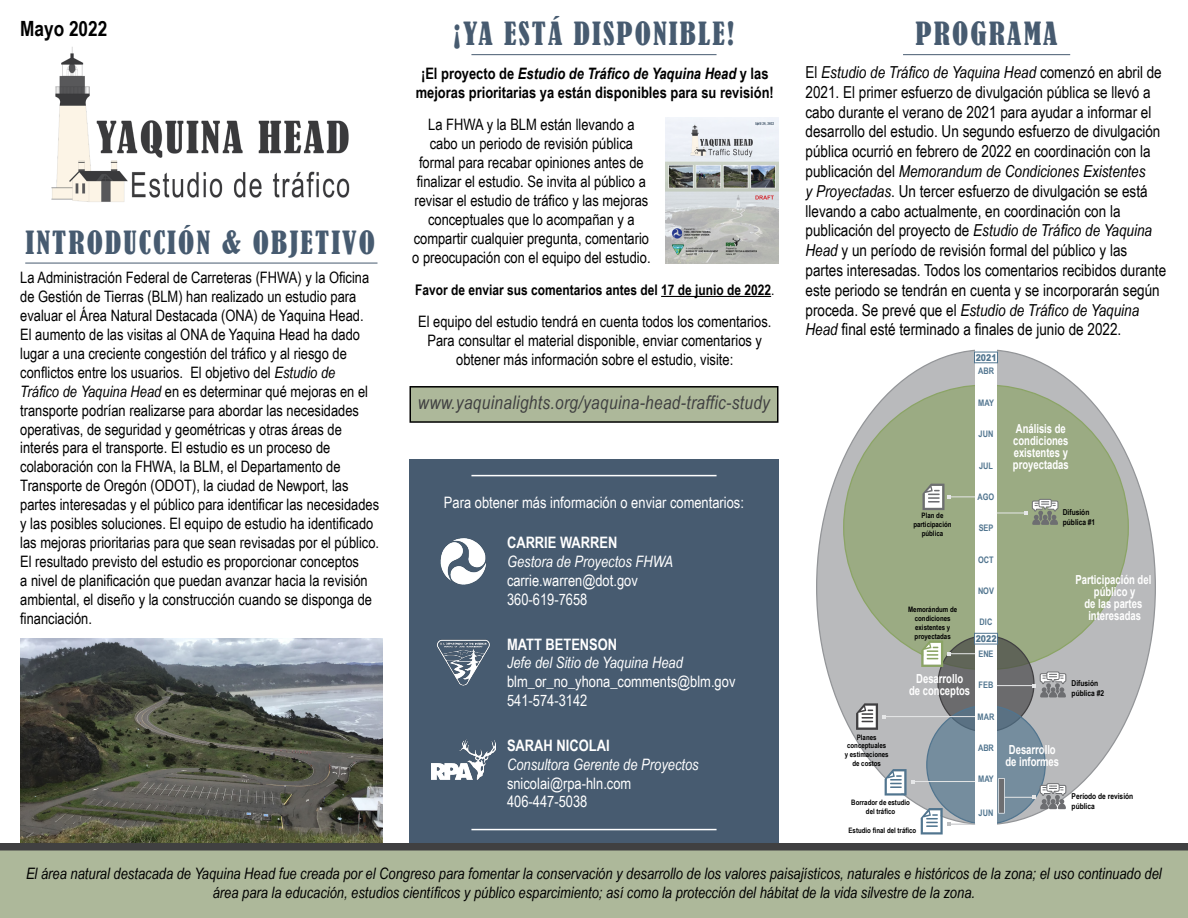
<style>
.page{position:relative;width:1188px;height:918px;background:#fff}
.page>*{position:absolute;margin:0;border:0;box-sizing:border-box;transform-origin:0 0}
.t1{font:condensed 30px "Bernard";letter-spacing:.07em;color:#475b70}
.t2{font:700 21px "Arial Narrow";color:#000}
.t3{font:italic 18.75px "Arial Narrow";letter-spacing:.02em;color:#404041}
.t4{font:16.5px/19.8px "Arial Narrow";color:#000}
.t5{font:15.75px/18.9px "Arial Narrow";color:#000;text-align:center}
.t6{font:italic 15.75px/18.9px "Arial Narrow";color:#000;text-align:center}
.t7{font:15.75px "Arial Narrow";color:#fff}
.t8{font:700 15.75px/18.9px "Arial Narrow";color:#000;text-align:center}
.t9{font:italic 15.75px "Arial Narrow";color:#fff}
.t10{font:700 15.75px "Arial Narrow";color:#fff}
.t11{font:700 14.7px "Arial Narrow";color:#000}
.t12{font:700 12.45px/12px "Arial";color:#fff;scale:.76 1}
.t13{font:900 9.3px "Arial";color:#51758f;scale:.83 1}
.t14{font:700 9px "Arial Narrow";color:#51758f}
.t15{font:700 8.1px/9.8px "Arial Narrow";color:#000}
.t16{font:700 7.5px/9px "Arial Narrow";color:#000;text-align:center}
.s1{font-style:italic}
.s2{font-weight:400}
</style>
<div class="page">
<div style="left:410px;top:387px;width:368px;height:35px;background:#adb89a"></div>
<div style="left:409px;top:386px;width:369px;height:37px;border:2px solid #000"></div>
<div style="left:409px;top:459px;width:369px;height:384px;background:#475b70"></div>
<img style="left:20px;top:638px;width:363px;height:205px">
<hr style="left:471px;top:54px;width:246px;height:1px;background:#475b70">
<hr style="left:661px;top:296px;width:110px;height:1px;background:#000">
<img style="left:440px;top:538px;width:46px;height:47px">
<img style="left:437px;top:639px;width:53px;height:47px">
<img style="left:431px;top:739px;width:65px;height:40px">
<hr style="left:471px;top:829px;width:246px;height:1px;background:#fff">
<hr style="left:471px;top:475px;width:246px;height:1px;background:#fff">
<div style="left:0;top:850px;width:1188px;height:68px;background:#adb89a"></div>
<div style="left:0;top:843px;width:1188px;height:7px;background:#404041"></div>
<img style="left:51px;top:47px;width:299px;height:155px">
<hr style="left:25px;top:263px;width:353px;height:1px;background:#475b70">
<hr style="left:903px;top:54px;width:167px;height:1px;background:#475b70">
<div style="left:817px;top:350px;width:338px;height:474px;background:#b9babc;border-radius:50%"></div>
<div style="left:844px;top:385px;width:284px;height:285px;background:#9bab83;border-radius:50%"></div>
<svg style="left:938px;top:636px;width:96px;height:96px;background:#676968"></svg>
<svg style="left:927px;top:706px;width:118px;height:118px;background:#71899b"></svg>
<div style="left:975px;top:349px;width:22px;height:486px;background:#fff"></div>
<svg style="left:923px;top:484px;width:52px;height:26px"></svg>
<hr style="left:997px;top:513px;width:30px;height:1px;background:#e6e7e8">
<div style="left:998px;top:778px;width:7px;height:36px;background:#c7d0d7"></div>
<div style="left:974px;top:633px;width:24px;height:11px;border:1px solid #51758f"></div>
<div style="left:974px;top:352px;width:24px;height:11px;border:1px solid #51758f"></div>
<div style="left:999px;top:779px;width:5px;height:34px;background:#6d6e71"></div>
<svg style="left:1025px;top:499px;width:34px;height:26px"></svg>
<svg style="left:921px;top:640px;width:54px;height:27px"></svg>
<hr style="left:997px;top:685px;width:37px;height:1px;background:#e6e7e8">
<svg style="left:1032px;top:671px;width:35px;height:26px"></svg>
<hr style="left:883px;top:716px;width:92px;height:1px;background:#e6e7e8">
<svg style="left:856px;top:703px;width:29px;height:27px"></svg>
<hr style="left:912px;top:781px;width:63px;height:1px;background:#e6e7e8">
<svg style="left:885px;top:769px;width:29px;height:27px"></svg>
<svg style="left:921px;top:808px;width:54px;height:27px"></svg>
<svg style="left:1005px;top:783px;width:62px;height:26px"></svg>
<img style="left:665px;top:118px;width:113px;height:145px">
<p class="t2" style="left:20px;top:12px;width:89px">Mayo 2022</p>
<p class="t1" style="left:26px;top:225px;width:351px">INTRODUCCIÓN &amp; OBJETIVO</p>
<p class="t5" style="left:20px;top:268px;width:360px;text-align:left">La Administración Federal de Carreteras (FHWA) y la Oficina de Gestión de Tierras (BLM) han realizado un estudio para evaluar el Área Natural Destacada (ONA) de Yaquina Head.<br>El aumento de las visitas al ONA de Yaquina Head ha dado lugar a una creciente congestión del tráfico y al riesgo de conflictos entre los usuarios. El objetivo del <span class="s1">Estudio de<br>Tráfico de Yaquina Head</span> en es determinar qué mejoras en el transporte podrían realizarse para abordar las necesidades operativas, de seguridad y geométricas y otras áreas de interés para el transporte. El estudio es un proceso de colaboración con la FHWA, la BLM, el Departamento de Transporte de Oregón (ODOT), la ciudad de Newport, las partes interesadas y el público para identificar las necesidades y las posibles soluciones. El equipo de estudio ha identificado las mejoras prioritarias para que sean revisadas por el público.<br>El resultado previsto del estudio es proporcionar conceptos<br>a nivel de planificación que puedan avanzar hacia la revisión ambiental, el diseño y la construcción cuando se disponga de financiación.</p>
<p class="t1" style="left:453px;top:16px;width:283px">¡YA ESTÁ DISPONIBLE!</p>
<p class="t8" style="left:416px;top:63px;width:360px">¡El proyecto de <span class="s1">Estudio de Tráfico de Yaquina Head</span> y las mejoras prioritarias ya están disponibles para su revisión!</p>
<p class="t5" style="left:412px;top:115px;width:240px">La FHWA y la BLM están llevando a<br>cabo un periodo de revisión pública formal para recabar opiniones antes de finalizar el estudio. Se invita al público a revisar el estudio de tráfico y las mejoras conceptuales que lo acompañan y a compartir cualquier pregunta, comentario o preocupación con el equipo del estudio.</p>
<p class="t11" style="left:415px;top:279px;width:361px">Favor de enviar sus comentarios antes del 17 de junio de 2022<span class="s2">.</span></p>
<p class="t5" style="left:418px;top:312px;width:355px">El equipo del estudio tendrá en cuenta todos los comentarios.<br>Para consultar el material disponible, enviar comentarios y obtener más información sobre el estudio, visite:</p>
<p class="t3" style="left:418px;top:389px;width:354px">www.yaquinalights.org/yaquina-head-traffic-study</p>
<p class="t7" style="left:444px;top:491px;width:302px">Para obtener más información o enviar comentarios:</p>
<p class="t10" style="left:507px;top:531px;width:112px">CARRIE WARREN</p>
<p class="t9" style="left:507px;top:551px;width:167px">Gestora de Proyectos FHWA</p>
<p class="t7" style="left:507px;top:569px;width:132px">carrie.warren@dot.gov</p>
<p class="t7" style="left:507px;top:588px;width:82px">360-619-7658</p>
<p class="t10" style="left:507px;top:632px;width:112px">MATT BETENSON</p>
<p class="t9" style="left:507px;top:652px;width:177px">Jefe del Sitio de Yaquina Head</p>
<p class="t7" style="left:507px;top:670px;width:230px">blm_or_no_yhona_comments@blm.gov</p>
<p class="t7" style="left:507px;top:689px;width:82px">541-574-3142</p>
<p class="t10" style="left:507px;top:733px;width:104px">SARAH NICOLAI</p>
<p class="t9" style="left:507px;top:753px;width:193px">Consultora Gerente de Proyectos</p>
<p class="t7" style="left:507px;top:771px;width:126px">snicolai@rpa-hln.com</p>
<p class="t7" style="left:507px;top:790px;width:82px">406-447-5038</p>
<p class="t1" style="left:916px;top:16px;width:144px">PROGRAMA</p>
<p class="t4" style="left:806px;top:62px;width:362px">El <span class="s1">Estudio de Tráfico de Yaquina Head</span> comenzó en abril de 2021. El primer esfuerzo de divulgación pública se llevó a cabo durante el verano de 2021 para ayudar a informar el desarrollo del estudio. Un segundo esfuerzo de divulgación pública ocurrió en febrero de 2022 en coordinación con la publicación del <span class="s1">Memorandum de Condiciones Existentes<br>y Proyectadas</span>. Un tercer esfuerzo de divulgación se está llevando a cabo actualmente, en coordinación con la publicación del proyecto de <span class="s1">Estudio de Tráfico de Yaquina Head</span> y un período de revisión formal del público y las partes interesadas. Todos los comentarios recibidos durante este periodo se tendrán en cuenta y se incorporarán según proceda. Se prevé que el <span class="s1">Estudio de Tráfico de Yaquina Head</span> final esté terminado a finales de junio de 2022.</p>
<p class="t13" style="left:976px;top:351px;width:27px">2021</p>
<p class="t14" style="left:978px;top:364px;width:17px">ABR</p>
<p class="t14" style="left:978px;top:396px;width:17px">MAY</p>
<p class="t14" style="left:979px;top:427px;width:16px">JUN</p>
<p class="t14" style="left:979px;top:459px;width:15px">JUL</p>
<p class="t14" style="left:978px;top:490px;width:18px">AGO</p>
<p class="t14" style="left:979px;top:521px;width:16px">SEP</p>
<p class="t14" style="left:978px;top:553px;width:17px">OCT</p>
<p class="t14" style="left:978px;top:584px;width:17px">NOV</p>
<p class="t14" style="left:980px;top:615px;width:14px">DIC</p>
<p class="t14" style="left:978px;top:647px;width:17px">ENE</p>
<p class="t14" style="left:979px;top:678px;width:16px">FEB</p>
<p class="t14" style="left:978px;top:710px;width:18px">MAR</p>
<p class="t14" style="left:978px;top:741px;width:17px">ABR</p>
<p class="t14" style="left:978px;top:772px;width:17px">MAY</p>
<p class="t14" style="left:979px;top:806px;width:16px">JUN</p>
<p class="t16" style="left:913px;top:511px;width:40px">Plan de participación pública</p>
<p class="t16" style="left:908px;top:604px;width:51px">Memorándum de condiciones existentes y proyectadas</p>
<p class="t13" style="left:976px;top:632px;width:27px">2022</p>
<p class="t12" style="left:909px;top:673px;width:82px;text-align:center">Desarrollo<br>de conceptos</p>
<p class="t16" style="left:845px;top:732px;width:45px">Planes conceptuales y estimaciones de costos</p>
<p class="t16" style="left:851px;top:797px;width:60px">Borrador de estudio del tráfico</p>
<p class="t16" style="left:849px;top:825px;width:69px">Estudio final del tráfico</p>
<p class="t12" style="left:1013px;top:423px;width:75px">Análisis de condiciones existentes y proyectadas</p>
<p class="t15" style="left:1063px;top:507px;width:34px">Difusión pública #1</p>
<p class="t12" style="left:1075px;top:574px;width:101px;text-align:center">Participación del público y<br>de las partes interesadas</p>
<p class="t15" style="left:1072px;top:678px;width:34px">Difusión pública #2</p>
<p class="t12" style="left:1005px;top:744px;width:72px">Desarrollo de informes</p>
<p class="t15" style="left:1072px;top:791px;width:63px">Período de revisión pública</p>
<p class="t6" style="left:26px;top:864px;width:1137px">El área natural destacada de Yaquina Head fue creada por el Congreso para fomentar la conservación y desarrollo de los valores paisajísticos, naturales e históricos de la zona; el uso continuado del área para la educación, estudios científicos y público esparcimiento; así como la protección del hábitat de la vida silvestre de la zona.</p>
</div>
